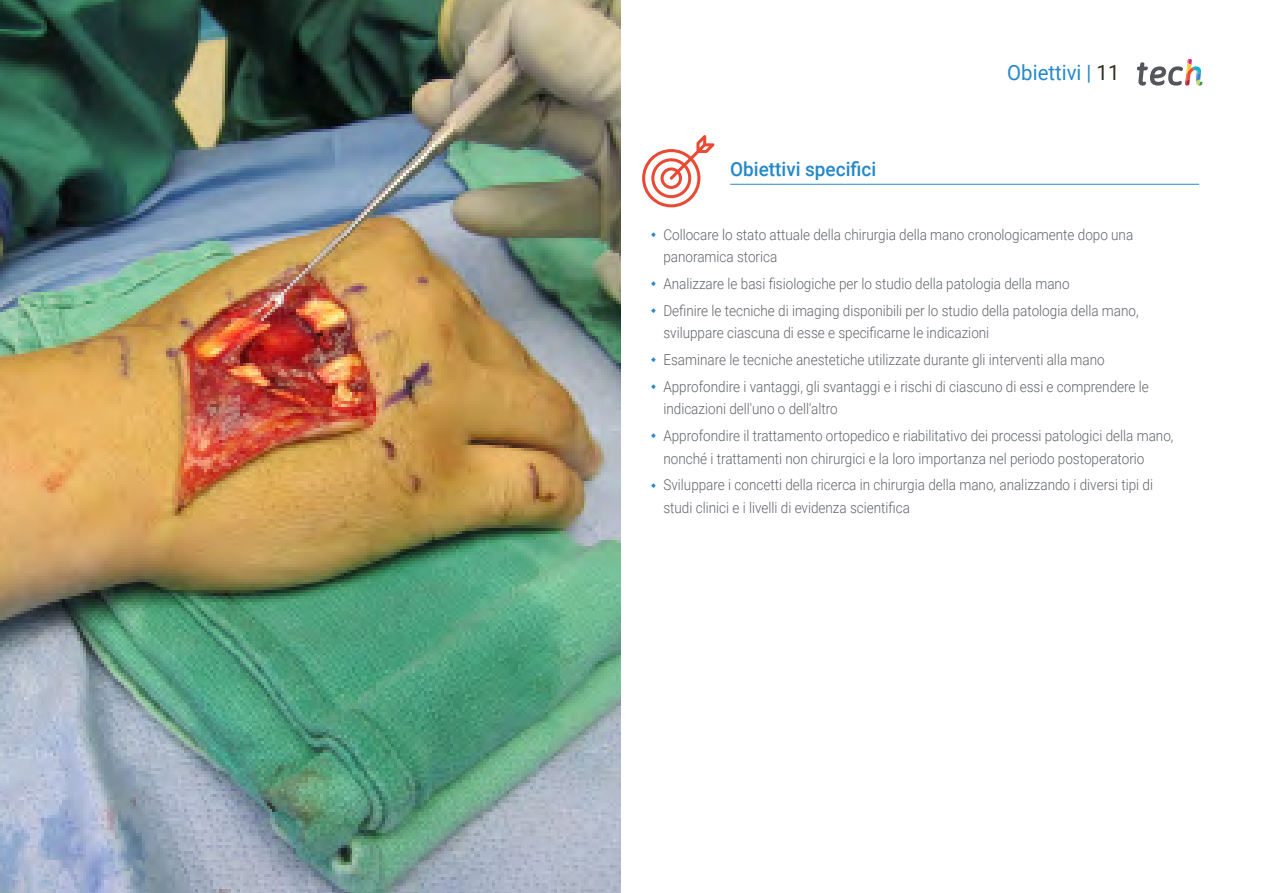
<style>
.page{position:relative;width:1263px;height:893px;background:#fff}
.page>*{position:absolute;margin:0;border:0;box-sizing:border-box;transform-origin:0 0}
.t1{font:21px "Roboto";color:#2488c9}
.t2{font:500 19.5px "Roboto";color:#2488c9}
.t3{font:300 15px/26.7px "Roboto";color:#61646a;scale:.9 1}
.s1{color:#312e20}
</style>
<div class="page">
<hr style="left:730px;top:184px;width:469px;height:1px;background:#2488c9">
<svg style="left:642px;top:135px;width:72px;height:72px"></svg>
<img style="left:0;top:0;width:621px;height:893px">
<svg style="left:1137px;top:59px;width:65px;height:27px"></svg>
<h2 class="t2" style="left:730px;top:155px;width:147px">Obiettivi specifici</h2>
<h1 class="t1" style="left:1007px;top:57px;width:114px">Obiettivi | <span class="s1">11</span></h1>
<p class="t3" style="left:663px;top:223px;width:524px;line-height:22.5px">Collocare lo stato attuale della chirurgia della mano cronologicamente dopo una panoramica storica</p>
<p class="t3" style="left:663px;top:270px;width:530px">Analizzare le basi fisiologiche per lo studio della patologia della mano<br>Definire le tecniche di imaging disponibili per lo studio della patologia della mano,</p>
<p class="t3" style="left:663px;top:319px;width:541px">sviluppare ciascuna di esse e specificarne le indicazioni<br>Esaminare le tecniche anestetiche utilizzate durante gli interventi alla mano<br>Approfondire i vantaggi, gli svantaggi e i rischi di ciascuno di essi e comprendere le</p>
<p class="t3" style="left:663px;top:395px;width:568px">indicazioni dell'uno o dell'altro<br>Approfondire il trattamento ortopedico e riabilitativo dei processi patologici della mano,</p>
<p class="t3" style="left:663px;top:444px;width:546px">nonché i trattamenti non chirurgici e la loro importanza nel periodo postoperatorio<br>Sviluppare i concetti della ricerca in chirurgia della mano, analizzando i diversi tipi di</p>
<p class="t3" style="left:663px;top:494px;width:276px">studi clinici e i livelli di evidenza scientifica</p>
</div>
